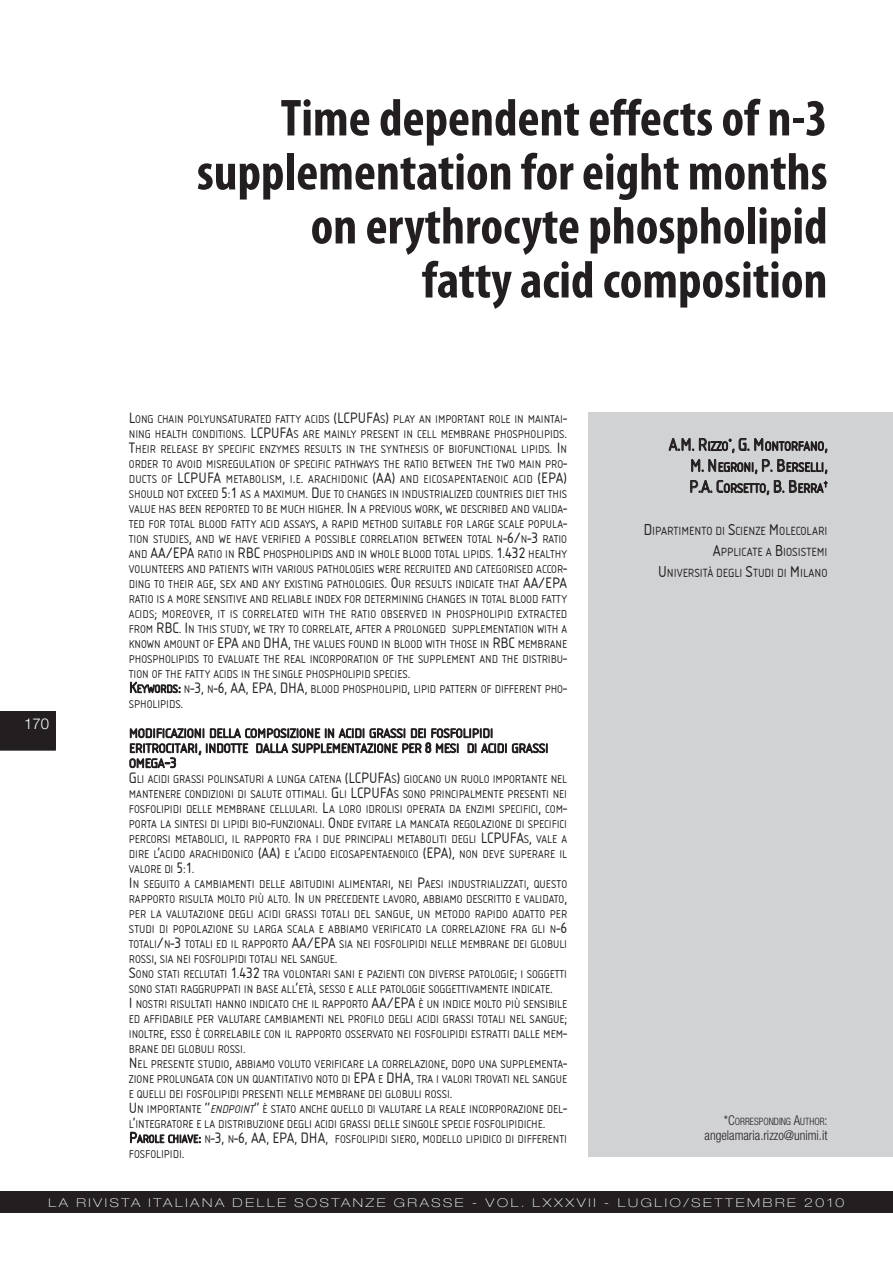
<style>
.page{position:relative;width:893px;height:1263px;background:#fff}
.page>*{position:absolute;margin:0;border:0;box-sizing:border-box;transform-origin:0 0}
.t1{font:700 condensed 52.5px/54px "Myriad Pro";color:#231f20;text-align:right}
.t2{font:300 15px "Helvetica Neue";color:#fff}
.t3{font:13.5px/15px "Isonorm D";letter-spacing:-.005em;color:#231f20}
.t4{font:13.5px/21px "Isonorm D";letter-spacing:-.005em;color:#231f20;text-align:justify;scale:.95 1}
.t5{font:300 condensed 13.5px "Helvetica Neue";color:#231f20;scale:.95 1}
.t6{font:12.3px/21px "Isonorm D";color:#231f20;text-align:right;scale:.95 1}
.t7{font:100 expanded 12.15px "Helvetica Neue";letter-spacing:.195em;color:#fff;scale:1.11 1}
.t8{font:11.85px/15px "Isonorm D";color:#231f20;scale:.95 1}
.t9{font:300 condensed 10.2px "Helvetica Neue";color:#231f20;scale:.95 1}
.s1{font-size:15.75px}
.s2{font-size:18px}
.s3{font-size:15px}
.s4{font-style:italic}
.s5{font-size:16.5px}
.s6{font-size:13.5px}
</style>
<div class="page">
<div style="left:588px;top:412px;width:305px;height:745px;background:#d1d2d4"></div>
<div style="left:0;top:712px;width:55px;height:38px;background:#231f20"></div>
<div style="left:0;top:1191px;width:893px;height:21px;background:#231f20"></div>
<p class="t2" style="left:24px;top:718px;width:27px">170</p>
<h1 class="t1" style="left:197px;top:96px;width:632px">Time dependent effects of n-3 supplementation for eight months on erythrocyte phospholipid<br>fatty acid composition</h1>
<p class="t8" style="left:129px;top:413px;width:463px"><span class="s1">L</span>ONG CHAIN POLYUNSATURATED FATTY ACIDS <span class="s1">(LCPUFA</span>S<span class="s1">)</span> PLAY AN IMPORTANT ROLE IN MAINTAI<span class="s1">-</span>NING HEALTH CONDITIONS<span class="s1">. LCPUFA</span>S ARE MAINLY PRESENT IN CELL MEMBRANE PHOSPHOLIPIDS<span class="s1">.<br>T</span>HEIR RELEASE BY SPECIFIC ENZYMES RESULTS IN THE SYNTHESIS OF BIOFUNCTIONAL LIPIDS<span class="s1">. I</span>N ORDER TO AVOID MISREGULATION OF SPECIFIC PATHWAYS THE RATIO BETWEEN THE TWO MAIN PRO<span class="s1">-</span>DUCTS OF <span class="s1">LCPUFA</span> METABOLISM<span class="s1">,</span> I<span class="s1">.</span>E<span class="s1">.</span> ARACHIDONIC <span class="s1">(AA)</span> AND EICOSAPENTAENOIC ACID <span class="s1">(EPA)<br></span>SHOULD NOT EXCEED <span class="s1">5:1</span> AS A MAXIMUM<span class="s1">. D</span>UE TO CHANGES IN INDUSTRIALIZED COUNTRIES DIET THIS VALUE HAS BEEN REPORTED TO BE MUCH HIGHER<span class="s1">. I</span>N A PREVIOUS WORK<span class="s1">,</span> WE DESCRIBED AND VALIDA<span class="s1">-</span>TED FOR TOTAL BLOOD FATTY ACID ASSAYS<span class="s1">,</span> A RAPID METHOD SUITABLE FOR LARGE SCALE POPULA<span class="s1">-</span>TION STUDIES<span class="s1">,</span> AND WE HAVE VERIFIED A POSSIBLE CORRELATION BETWEEN TOTAL N<span class="s1">-6/</span>N<span class="s1">-3</span> RATIO AND <span class="s1">AA/EPA</span> RATIO IN <span class="s1">RBC</span> PHOSPHOLIPIDS AND IN WHOLE BLOOD TOTAL LIPIDS<span class="s1">. 1.432</span> HEALTHY VOLUNTEERS AND PATIENTS WITH VARIOUS PATHOLOGIES WERE RECRUITED AND CATEGORISED ACCOR<span class="s1">-</span>DING TO THEIR AGE<span class="s1">,</span> SEX AND ANY EXISTING PATHOLOGIES<span class="s1">. O</span>UR RESULTS INDICATE THAT <span class="s1">AA/EPA </span>RATIO IS A MORE SENSITIVE AND RELIABLE INDEX FOR DETERMINING CHANGES IN TOTAL BLOOD FATTY ACIDS<span class="s1">;</span> MOREOVER<span class="s1">,</span> IT IS CORRELATED WITH THE RATIO OBSERVED IN PHOSPHOLIPID EXTRACTED FROM <span class="s1">RBC. I</span>N THIS STUDY<span class="s1">,</span> WE TRY TO CORRELATE<span class="s1">,</span> AFTER A PROLONGED SUPPLEMENTATION WITH A KNOWN AMOUNT OF <span class="s1">EPA</span> AND <span class="s1">DHA,</span> THE VALUES FOUND IN BLOOD WITH THOSE IN <span class="s1">RBC</span> MEMBRANE PHOSPHOLIPIDS TO EVALUATE THE REAL INCORPORATION OF THE SUPPLEMENT AND THE DISTRIBU<span class="s1">-</span>TION OF THE FATTY ACIDS IN THE SINGLE PHOSPHOLIPID SPECIES<span class="s1">.<br>K</span>EYWORDS<span class="s1">:</span> N<span class="s1">-3,</span> N<span class="s1">-6, AA, EPA, DHA,</span> BLOOD PHOSPHOLIPID<span class="s1">,</span> LIPID PATTERN OF DIFFERENT PHO<span class="s1">-</span>SPHOLIPIDS<span class="s1">.</span></p>
<p class="t3" style="left:129px;top:727px;width:421px">MODIFICAZIONI DELLA COMPOSIZIONE IN ACIDI GRASSI DEI FOSFOLIPIDI<br>ERITROCITARI<span class="s2">,</span> INDOTTE DALLA SUPPLEMENTAZIONE PER <span class="s3">8</span> MESI DI ACIDI GRASSI<br>OMEGA<span class="s2">-</span><span class="s3">3</span></p>
<p class="t8" style="left:129px;top:773px;width:463px"><span class="s1">G</span>LI ACIDI GRASSI POLINSATURI A LUNGA CATENA <span class="s1">(LCPUFA</span>S<span class="s1">)</span> GIOCANO UN RUOLO IMPORTANTE NEL MANTENERE CONDIZIONI DI SALUTE OTTIMALI<span class="s1">. G</span>LI <span class="s1">LCPUFA</span>S SONO PRINCIPALMENTE PRESENTI NEI FOSFOLIPIDI DELLE MEMBRANE CELLULARI<span class="s1">. L</span>A LORO IDROLISI OPERATA DA ENZIMI SPECIFICI<span class="s1">,</span> COM<span class="s1">-</span>PORTA LA SINTESI DI LIPIDI BIO<span class="s1">-</span>FUNZIONALI<span class="s1">. O</span>NDE EVITARE LA MANCATA REGOLAZIONE DI SPECIFICI PERCORSI METABOLICI<span class="s1">,</span> IL RAPPORTO FRA I DUE PRINCIPALI METABOLITI DEGLI <span class="s1">LCPUFA</span>S<span class="s1">,</span> VALE A DIRE L<span class="s1">’</span>ACIDO ARACHIDONICO <span class="s1">(AA)</span> E L<span class="s1">’</span>ACIDO EICOSAPENTAENOICO <span class="s1">(EPA),</span> NON DEVE SUPERARE IL VALORE DI <span class="s1">5:1.<br>I</span>N SEGUITO A CAMBIAMENTI DELLE ABITUDINI ALIMENTARI<span class="s1">,</span> NEI <span class="s1">P</span>AESI INDUSTRIALIZZATI<span class="s1">,</span> QUESTO RAPPORTO RISULTA MOLTO PIÙ ALTO<span class="s1">. I</span>N UN PRECEDENTE LAVORO<span class="s1">,</span> ABBIAMO DESCRITTO E VALIDATO<span class="s1">, </span>PER LA VALUTAZIONE DEGLI ACIDI GRASSI TOTALI DEL SANGUE<span class="s1">,</span> UN METODO RAPIDO ADATTO PER STUDI DI POPOLAZIONE SU LARGA SCALA E ABBIAMO VERIFICATO LA CORRELAZIONE FRA GLI N<span class="s1">-6<br></span>TOTALI<span class="s1">/</span>N<span class="s1">-3</span> TOTALI ED IL RAPPORTO <span class="s1">AA/EPA</span> SIA NEI FOSFOLIPIDI NELLE MEMBRANE DEI GLOBULI ROSSI<span class="s1">,</span> SIA NEI FOSFOLIPIDI TOTALI NEL SANGUE<span class="s1">.<br>S</span>ONO STATI RECLUTATI <span class="s1">1.432</span> TRA VOLONTARI SANI E PAZIENTI CON DIVERSE PATOLOGIE<span class="s1">;</span> I SOGGETTI SONO STATI RAGGRUPPATI IN BASE ALL<span class="s1">’</span>ETÀ<span class="s1">,</span> SESSO E ALLE PATOLOGIE SOGGETTIVAMENTE INDICATE<span class="s1">.<br>I</span> NOSTRI RISULTATI HANNO INDICATO CHE IL RAPPORTO <span class="s1">AA/EPA</span> È UN INDICE MOLTO PIÙ SENSIBILE ED AFFIDABILE PER VALUTARE CAMBIAMENTI NEL PROFILO DEGLI ACIDI GRASSI TOTALI NEL SANGUE<span class="s1">; </span>INOLTRE<span class="s1">,</span> ESSO È CORRELABILE CON IL RAPPORTO OSSERVATO NEI FOSFOLIPIDI ESTRATTI DALLE MEM<span class="s1">-</span>BRANE DEI GLOBULI ROSSI<span class="s1">.<br>N</span>EL PRESENTE STUDIO<span class="s1">,</span> ABBIAMO VOLUTO VERIFICARE LA CORRELAZIONE<span class="s1">,</span> DOPO UNA SUPPLEMENTA<span class="s1">-</span>ZIONE PROLUNGATA CON UN QUANTITATIVO NOTO DI <span class="s1">EPA</span> E <span class="s1">DHA,</span> TRA I VALORI TROVATI NEL SANGUE E QUELLI DEI FOSFOLIPIDI PRESENTI NELLE MEMBRANE DEI GLOBULI ROSSI<span class="s1">.<br>U</span>N IMPORTANTE <span class="s1">“</span><span class="s4">ENDPOINT</span><span class="s1">”</span> È STATO ANCHE QUELLO DI VALUTARE LA REALE INCORPORAZIONE DEL<span class="s1">-</span>L<span class="s1">’</span>INTEGRATORE E LA DISTRIBUZIONE DEGLI ACIDI GRASSI DELLE SINGOLE SPECIE FOSFOLIPIDICHE<span class="s1">.<br>P</span>AROLE CHIAVE<span class="s1">:</span> N<span class="s1">-3,</span> N<span class="s1">-6, AA, EPA, DHA,</span> FOSFOLIPIDI SIERO<span class="s1">,</span> MODELLO LIPIDICO DI DIFFERENTI FOSFOLIPIDI<span class="s1">.</span></p>
<p class="t4" style="left:689px;top:437px;width:147px;text-indent:-20px"><span class="s2">A.M. R</span>IZZO<sup>*</sup><span class="s2">, G. M</span>ONTORFANO<span class="s2">, M. N</span>EGRONI<span class="s2">, P. B</span>ERSELLI<span class="s2">, P.A. C</span>ORSETTO<span class="s2">, B. B</span>ERRA<sup>†</sup></p>
<p class="t6" style="left:643px;top:521px;width:195px"><span class="s5">D</span>IPARTIMENTO DI <span class="s5">S</span>CIENZE <span class="s5">M</span>OLECOLARI<br><span class="s5">A</span>PPLICATE A <span class="s5">B</span>IOSISTEMI<br><span class="s5">U</span>NIVERSITÀ DEGLI <span class="s5">S</span>TUDI DI <span class="s5">M</span>ILANO</p>
<p class="t9" style="left:724px;top:1118px;width:111px"><span class="s6">*C</span>ORRESPONDING <span class="s6">A</span>UTHOR<span class="s6">:</span></p>
<p class="t5" style="left:705px;top:1130px;width:131px">angelamaria.rizzo@unimi.it</p>
<p class="t7" style="left:48px;top:1198px;width:718px">LA RIVISTA ITALIANA DELLE SOSTANZE GRASSE - VOL. LXXXVII - LUGLIO/SETTEMBRE 2010</p>
</div>
